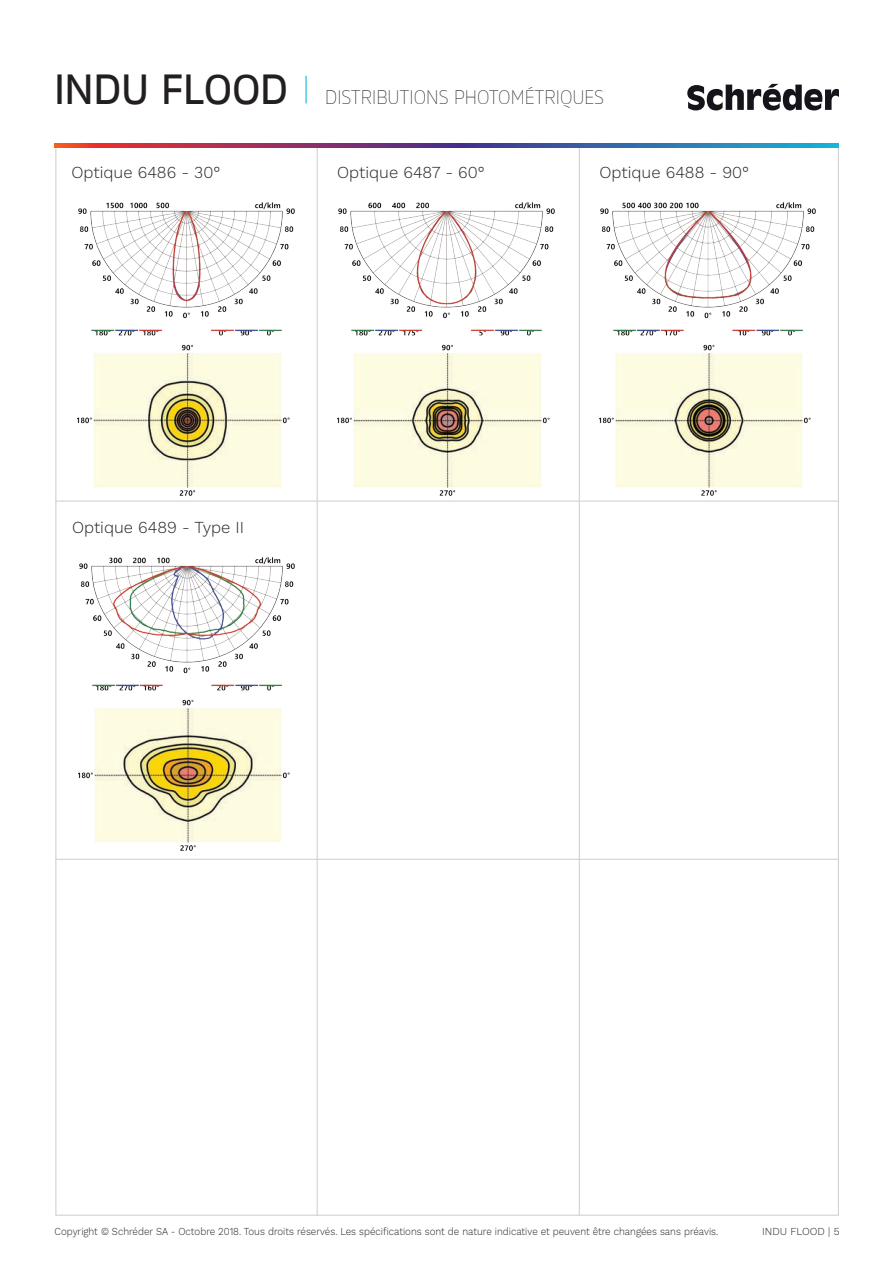
<style>
.page{position:relative;width:893px;height:1263px;background:#fff}
.page>*{position:absolute;margin:0;border:0;box-sizing:border-box;transform-origin:0 0}
.t1{font:100 19.5px "Rleud";color:#231f20}
.t2{font:300 16.5px "Work Sans";color:#231f20}
.t3{font:300 10.5px "Work Sans";color:#231f20;scale:.93 1}
.t4{font:300 10.5px "Work Sans";color:#231f20}
.s1{font-weight:500;font-size:42px}
</style>
<div class="page">
<img style="left:338px;top:202px;width:217px;height:134px">
<img style="left:600px;top:202px;width:216px;height:134px">
<img style="left:338px;top:344px;width:212px;height:152px">
<img style="left:599px;top:344px;width:212px;height:152px">
<img style="left:78px;top:202px;width:217px;height:134px">
<img style="left:79px;top:557px;width:216px;height:134px">
<img style="left:78px;top:344px;width:212px;height:152px">
<img style="left:78px;top:699px;width:212px;height:152px">
<hr style="left:317px;top:144px;width:1px;height:1072px;background:#d1d2d4">
<hr style="left:579px;top:144px;width:1px;height:1072px;background:#d1d2d4">
<hr style="left:55px;top:500px;width:784px;height:2px;background:#d1d2d4">
<hr style="left:55px;top:859px;width:784px;height:1px;background:#d1d2d4">
<svg style="left:687px;top:84px;width:152px;height:26px"></svg>
<svg style="left:54px;top:144px;width:785px;height:3px;background:#6b5083"></svg>
<h1 class="t1" style="left:54px;top:85px;width:552px"><span class="s1">INDU FLOOD</span> <sup>|</sup> DISTRIBUTIONS PHOTOMÉTRIQUES</h1>
<h2 class="t2" style="left:72px;top:162px;width:150px">Optique 6486 - 30°</h2>
<h2 class="t2" style="left:337px;top:162px;width:149px">Optique 6487 - 60°</h2>
<h2 class="t2" style="left:600px;top:162px;width:151px">Optique 6488 - 90°</h2>
<h2 class="t2" style="left:72px;top:517px;width:173px">Optique 6489 - Type II</h2>
<p class="t3" style="left:55px;top:1225px;width:715px">Copyright © Schréder SA - Octobre 2018. Tous droits réservés. Les spécifications sont de nature indicative et peuvent être changées sans préavis.</p>
<p class="t4" style="left:762px;top:1225px;width:79px">INDU FLOOD | 5</p>
</div>
